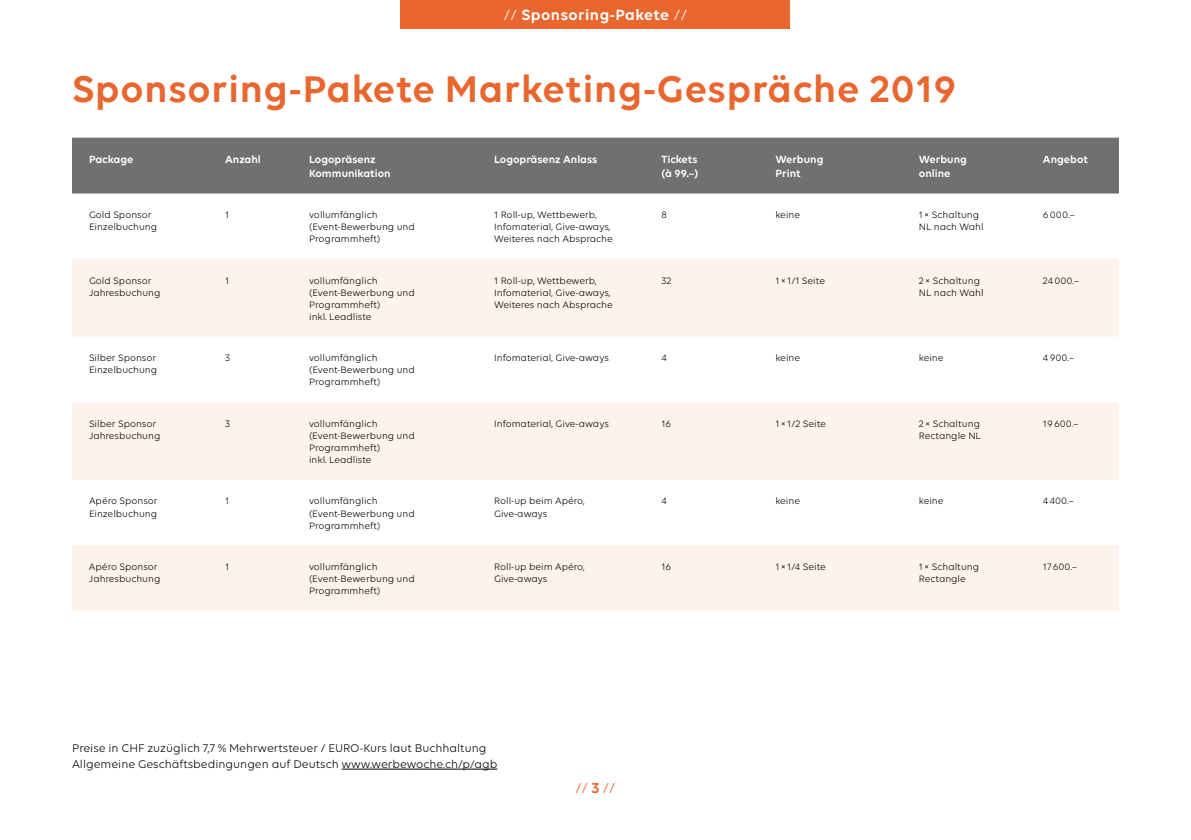
<style>
.page{position:relative;width:1191px;height:840px;background:#fff}
.page>*{position:absolute;margin:0;border:0;box-sizing:border-box;transform-origin:0 0}
.t1{font:600 40px "Volte";letter-spacing:.02em;color:#e9662f}
.t2{font:600 16px "Volte";letter-spacing:.03em;color:#fff}
.t3{font:15.6px "Volte";color:#e9662f}
.t4{font:12px/16px "Volte";color:#000}
.t5{font:600 11.2px/13.4px "Volte";color:#fff}
.t6{font:10px/12px "Volte";color:#000}
.s1{font-weight:400}
.s2{font-weight:600}
</style>
<div class="page">
<div style="left:401px;top:0;width:389px;height:28px;background:#e9662f"></div>
<div style="left:72px;top:137px;width:1047px;height:56px;background:#6f7070"></div>
<svg style="left:72px;top:259px;width:1047px;height:351px;fill:#fef3ec"></svg>
<hr style="left:342px;top:768px;width:155px;height:1px;background:#000">
<h2 class="t2" style="left:503px;top:6px;width:185px"><span class="s1">//</span> Sponsoring-Pakete <span class="s1">//</span></h2>
<h1 class="t1" style="left:72px;top:65px;width:886px">Sponsoring-Pakete Marketing-Gespräche 2019</h1>
<p class="t5" style="left:89px;top:152px;width:46px">Package</p>
<p class="t5" style="left:225px;top:152px;width:37px">Anzahl</p>
<p class="t5" style="left:309px;top:152px;width:83px">Logopräsenz<br>Kommunikation</p>
<p class="t5" style="left:494px;top:152px;width:105px">Logopräsenz Anlass</p>
<p class="t5" style="left:661px;top:152px;width:38px">Tickets (à 99.–)</p>
<p class="t5" style="left:775px;top:152px;width:50px">Werbung<br>Print</p>
<p class="t5" style="left:919px;top:152px;width:50px">Werbung online</p>
<p class="t5" style="left:1043px;top:152px;width:47px">Angebot</p>
<p class="t6" style="left:89px;top:208px;width:70px">Gold Sponsor<br>Einzelbuchung</p>
<p class="t6" style="left:225px;top:208px;width:6px">1</p>
<p class="t6" style="left:309px;top:208px;width:107px">vollumfänglich (Event-Bewerbung und<br>Programmheft)</p>
<p class="t6" style="left:494px;top:208px;width:120px">1 Roll-up, Wettbewerb,<br>Infomaterial, Give-aways,<br>Weiteres nach Absprache</p>
<p class="t6" style="left:661px;top:208px;width:7px">8</p>
<p class="t6" style="left:775px;top:208px;width:26px">keine</p>
<p class="t6" style="left:919px;top:208px;width:66px">1× Schaltung<br>NL nach Wahl</p>
<p class="t6" style="left:1043px;top:208px;width:33px">6000.–</p>
<p class="t6" style="left:89px;top:274px;width:73px">Gold Sponsor<br>Jahresbuchung</p>
<p class="t6" style="left:225px;top:274px;width:6px">1</p>
<p class="t6" style="left:309px;top:274px;width:107px">vollumfänglich (Event-Bewerbung und<br>Programmheft)<br>inkl. Leadliste</p>
<p class="t6" style="left:494px;top:274px;width:120px">1 Roll-up, Wettbewerb,<br>Infomaterial, Give-aways,<br>Weiteres nach Absprache</p>
<p class="t6" style="left:661px;top:274px;width:12px">32</p>
<p class="t6" style="left:775px;top:274px;width:51px">1×1/1 Seite</p>
<p class="t6" style="left:919px;top:274px;width:66px">2× Schaltung<br>NL nach Wahl</p>
<p class="t6" style="left:1043px;top:274px;width:38px">24000.–</p>
<p class="t6" style="left:89px;top:351px;width:70px">Silber Sponsor<br>Einzelbuchung</p>
<p class="t6" style="left:225px;top:351px;width:7px">3</p>
<p class="t6" style="left:309px;top:351px;width:107px">vollumfänglich (Event-Bewerbung und<br>Programmheft)</p>
<p class="t6" style="left:494px;top:351px;width:116px">Infomaterial, Give-aways</p>
<p class="t6" style="left:661px;top:351px;width:7px">4</p>
<p class="t6" style="left:775px;top:351px;width:26px">keine</p>
<p class="t6" style="left:919px;top:351px;width:26px">keine</p>
<p class="t6" style="left:1043px;top:351px;width:33px">4900.–</p>
<p class="t6" style="left:89px;top:417px;width:73px">Silber Sponsor<br>Jahresbuchung</p>
<p class="t6" style="left:225px;top:417px;width:7px">3</p>
<p class="t6" style="left:309px;top:417px;width:107px">vollumfänglich (Event-Bewerbung und<br>Programmheft)<br>inkl. Leadliste</p>
<p class="t6" style="left:494px;top:417px;width:116px">Infomaterial, Give-aways</p>
<p class="t6" style="left:661px;top:417px;width:11px">16</p>
<p class="t6" style="left:775px;top:417px;width:52px">1×1/2 Seite</p>
<p class="t6" style="left:919px;top:417px;width:64px">2× Schaltung<br>Rectangle NL</p>
<p class="t6" style="left:1043px;top:417px;width:37px">19600.–</p>
<p class="t6" style="left:89px;top:494px;width:70px">Apéro Sponsor<br>Einzelbuchung</p>
<p class="t6" style="left:225px;top:494px;width:6px">1</p>
<p class="t6" style="left:309px;top:494px;width:107px">vollumfänglich (Event-Bewerbung und<br>Programmheft)</p>
<p class="t6" style="left:494px;top:494px;width:92px">Roll-up beim Apéro,<br>Give-aways</p>
<p class="t6" style="left:661px;top:494px;width:7px">4</p>
<p class="t6" style="left:775px;top:494px;width:26px">keine</p>
<p class="t6" style="left:919px;top:494px;width:26px">keine</p>
<p class="t6" style="left:1043px;top:494px;width:32px">4400.–</p>
<p class="t6" style="left:89px;top:560px;width:73px">Apéro Sponsor<br>Jahresbuchung</p>
<p class="t6" style="left:225px;top:560px;width:6px">1</p>
<p class="t6" style="left:309px;top:560px;width:107px">vollumfänglich (Event-Bewerbung und<br>Programmheft)</p>
<p class="t6" style="left:494px;top:560px;width:92px">Roll-up beim Apéro,<br>Give-aways</p>
<p class="t6" style="left:661px;top:560px;width:11px">16</p>
<p class="t6" style="left:775px;top:560px;width:52px">1×1/4 Seite</p>
<p class="t6" style="left:918px;top:560px;width:62px">1× Schaltung<br>Rectangle</p>
<p class="t6" style="left:1042px;top:560px;width:36px">17600.–</p>
<p class="t4" style="left:72px;top:739px;width:427px">Preise in CHF zuzüglich 7,7 % Mehrwertsteuer / EURO-Kurs laut Buchhaltung<br>Allgemeine Geschäftsbedingungen auf Deutsch www.werbewoche.ch/p/agb</p>
<h3 class="t3" style="left:575px;top:778px;width:41px">// <span class="s2">3</span> //</h3>
</div>
